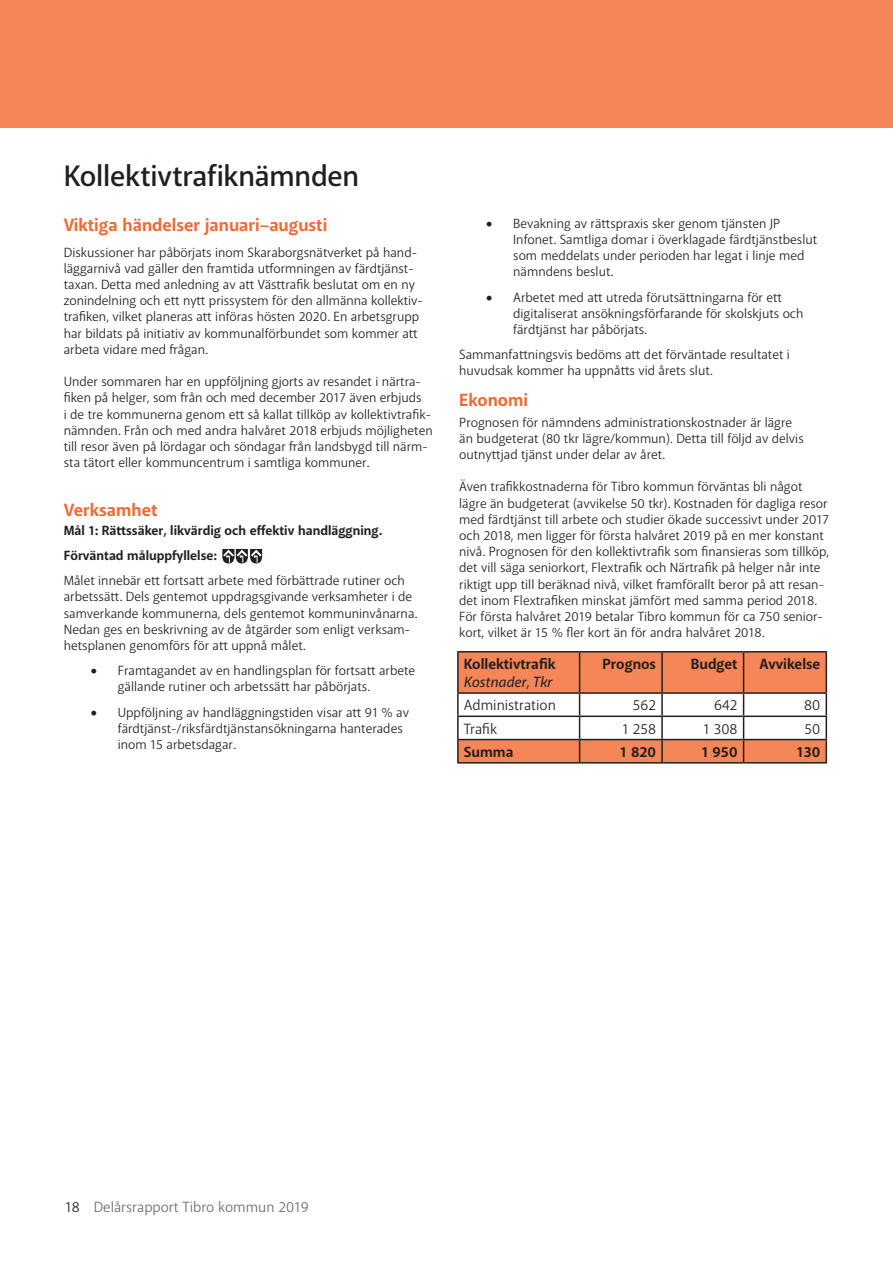
<style>
.page{position:relative;width:893px;height:1263px;background:#fff}
.page>*{position:absolute;margin:0;border:0;box-sizing:border-box;transform-origin:0 0}
.Huvudrubrik{font:600 30px "Akagi Pro";letter-spacing:-.01em;color:#231f20}
.Brödtext{font:700 18px "Akagi Pro";color:#f26935}
.BodyText{font:700 18px "Akagi Pro";color:#f26935}
.t1{font:700 15px/18px "Akagi Pro";color:#231f20}
.t2{font:15px "Akagi Pro";color:#231f20}
.t3{font:15px "Akagi Pro";color:#6c6d70}
.BodyText-2{font:13.5px/16.2px "Akagi Pro";color:#231f20}
.BodyText-3{font:700 13.5px "Akagi Pro";color:#231f20}
.s1{font-weight:500;font-style:italic}
.s2{color:#231f20}
</style>
<div class="page">
<div style="left:0;top:0;width:893px;height:128px;background:#f58657"></div>
<hr style="left:457px;top:651px;width:123px;height:1px;background:#231f20">
<hr style="left:457px;top:652px;width:2px;height:40px;background:#231f20">
<hr style="left:580px;top:651px;width:82px;height:1px;background:#231f20">
<hr style="left:662px;top:651px;width:82px;height:1px;background:#231f20">
<hr style="left:744px;top:651px;width:83px;height:1px;background:#231f20">
<hr style="left:457px;top:692px;width:123px;height:2px;background:#231f20">
<hr style="left:457px;top:694px;width:2px;height:21px;background:#231f20">
<hr style="left:457px;top:715px;width:123px;height:2px;background:#231f20">
<hr style="left:457px;top:717px;width:2px;height:22px;background:#231f20">
<hr style="left:457px;top:739px;width:123px;height:1px;background:#231f20">
<hr style="left:457px;top:740px;width:2px;height:22px;background:#231f20">
<svg style="left:458px;top:652px;width:369px;height:110px"></svg>
<hr style="left:457px;top:762px;width:123px;height:1px;background:#231f20">
<hr style="left:580px;top:762px;width:82px;height:1px;background:#231f20">
<hr style="left:662px;top:762px;width:82px;height:1px;background:#231f20">
<hr style="left:744px;top:762px;width:83px;height:1px;background:#231f20">
<svg style="left:222px;top:549px;width:40px;height:14px"></svg>
<p class="Huvudrubrik" style="left:64px;top:158px;width:297px">Kollektivtrafiknämnden</p>
<p class="Brödtext" style="left:64px;top:214px;width:265px">Viktiga händelser januari–augusti</p>
<p class="BodyText-2" style="left:64px;top:244px;width:361px">Diskussioner har påbörjats inom Skaraborgsnätverket på hand&shy;läggarnivå vad gäller den framtida utformningen av färdtjänst&shy;taxan. Detta med anledning av att Västtrafik beslutat om en ny zonindelning och ett nytt prissystem för den allmänna kollektiv&shy;trafiken, vilket planeras att införas hösten 2020. En arbetsgrupp har bildats på initiativ av kommunalförbundet som kommer att arbeta vidare med frågan.</p>
<p class="BodyText-2" style="left:64px;top:374px;width:370px">Under sommaren har en uppföljning gjorts av resandet i närtra&shy;fiken på helger, som från och med december 2017 även erbjuds<br>i de tre kommunerna genom ett så kallat tillköp av kollektivtrafik&shy;nämnden. Från och med andra halvåret 2018 erbjuds möjligheten till resor även på lördagar och söndagar från landsbygd till närm&shy;sta tätort eller kommuncentrum i samtliga kommuner.</p>
<p class="BodyText" style="left:64px;top:498px;width:95px">Verksamhet</p>
<p class="BodyText-3" style="left:64px;top:522px;width:320px">Mål 1: Rättssäker, likvärdig och effektiv handläggning.</p>
<p class="BodyText-3" style="left:64px;top:547px;width:155px">Förväntad måluppfyllelse:</p>
<p class="BodyText-2" style="left:64px;top:573px;width:355px">Målet innebär ett fortsatt arbete med förbättrade rutiner och arbetssätt. Dels gentemot uppdragsgivande verksamheter i de samverkande kommunerna, dels gentemot kommuninvånarna.<br>Nedan ges en beskrivning av de åtgärder som enligt verksam&shy;hetsplanen genomförs för att uppnå målet.</p>
<p class="BodyText-2" style="left:118px;top:663px;width:299px;text-indent:-27px">• Framtagandet av en handlingsplan för fortsatt arbete gällande rutiner och arbetssätt har påbörjats.</p>
<p class="BodyText-2" style="left:118px;top:704px;width:293px;text-indent:-27px">• Uppföljning av handläggningstiden visar att 91 % av färdtjänst-/riksfärdtjänstansökningarna hanterades inom 15 arbetsdagar.</p>
<p class="BodyText-2" style="left:513px;top:215px;width:305px;text-indent:-27px">• Bevakning av rättspraxis sker genom tjänsten JP Infonet. Samtliga domar i överklagade färdtjänstbeslut som meddelats under perioden har legat i linje med nämndens beslut.</p>
<p class="BodyText-2" style="left:513px;top:289px;width:292px;text-indent:-27px">• Arbetet med att utreda förutsättningarna för ett digitaliserat ansökningsförfarande för skolskjuts och färdtjänst har påbörjats.</p>
<p class="BodyText-2" style="left:459px;top:347px;width:332px">Sammanfattningsvis bedöms att det förväntade resultatet i huvudsak kommer ha uppnåtts vid årets slut.</p>
<p class="Brödtext" style="left:459px;top:389px;width:70px">Ekonomi</p>
<p class="BodyText-2" style="left:459px;top:414px;width:346px">Prognosen för nämndens administrationskostnader är lägre än budgeterat (80 tkr lägre/kommun). Detta till följd av delvis outnyttjad tjänst under delar av året.</p>
<p class="BodyText-2" style="left:459px;top:479px;width:371px">Även trafikkostnaderna för Tibro kommun förväntas bli något lägre än budgeterat (avvikelse 50 tkr). Kostnaden för dagliga resor med färdtjänst till arbete och studier ökade successivt under 2017 och 2018, men ligger för första halvåret 2019 på en mer konstant nivå. Prognosen för den kollektivtrafik som finansieras som tillköp, det vill säga seniorkort, Flextrafik och Närtrafik på helger når inte riktigt upp till beräknad nivå, vilket framförallt beror på att resan&shy;det inom Flextrafiken minskat jämfört med samma period 2018.<br>För första halvåret 2019 betalar Tibro kommun för ca 750 senior&shy;kort, vilket är 15 % fler kort än för andra halvåret 2018.</p>
<p class="t1" style="left:464px;top:655px;width:93px">Kollektivtrafik<br><span class="s1">Kostnader, Tkr</span></p>
<p class="t1" style="left:602px;top:655px;width:55px">Prognos</p>
<p class="t1" style="left:691px;top:655px;width:48px">Budget</p>
<p class="t1" style="left:760px;top:655px;width:62px">Avvikelse</p>
<p class="t2" style="left:464px;top:696px;width:94px">Administration</p>
<p class="t2" style="left:633px;top:696px;width:25px">562</p>
<p class="t2" style="left:714px;top:696px;width:25px">642</p>
<p class="t2" style="left:804px;top:696px;width:18px">80</p>
<p class="t2" style="left:464px;top:719px;width:35px">Trafik</p>
<p class="t2" style="left:622px;top:719px;width:35px">1 258</p>
<p class="t2" style="left:703px;top:719px;width:36px">1 308</p>
<p class="t2" style="left:804px;top:719px;width:17px">50</p>
<p class="t1" style="left:464px;top:743px;width:51px">Summa</p>
<p class="t1" style="left:620px;top:743px;width:38px">1 820</p>
<p class="t1" style="left:701px;top:743px;width:38px">1 950</p>
<p class="t1" style="left:796px;top:743px;width:25px">130</p>
<p class="t3" style="left:65px;top:1197px;width:245px"><span class="s2">18</span> Delårsrapport Tibro kommun 2019</p>
</div>
